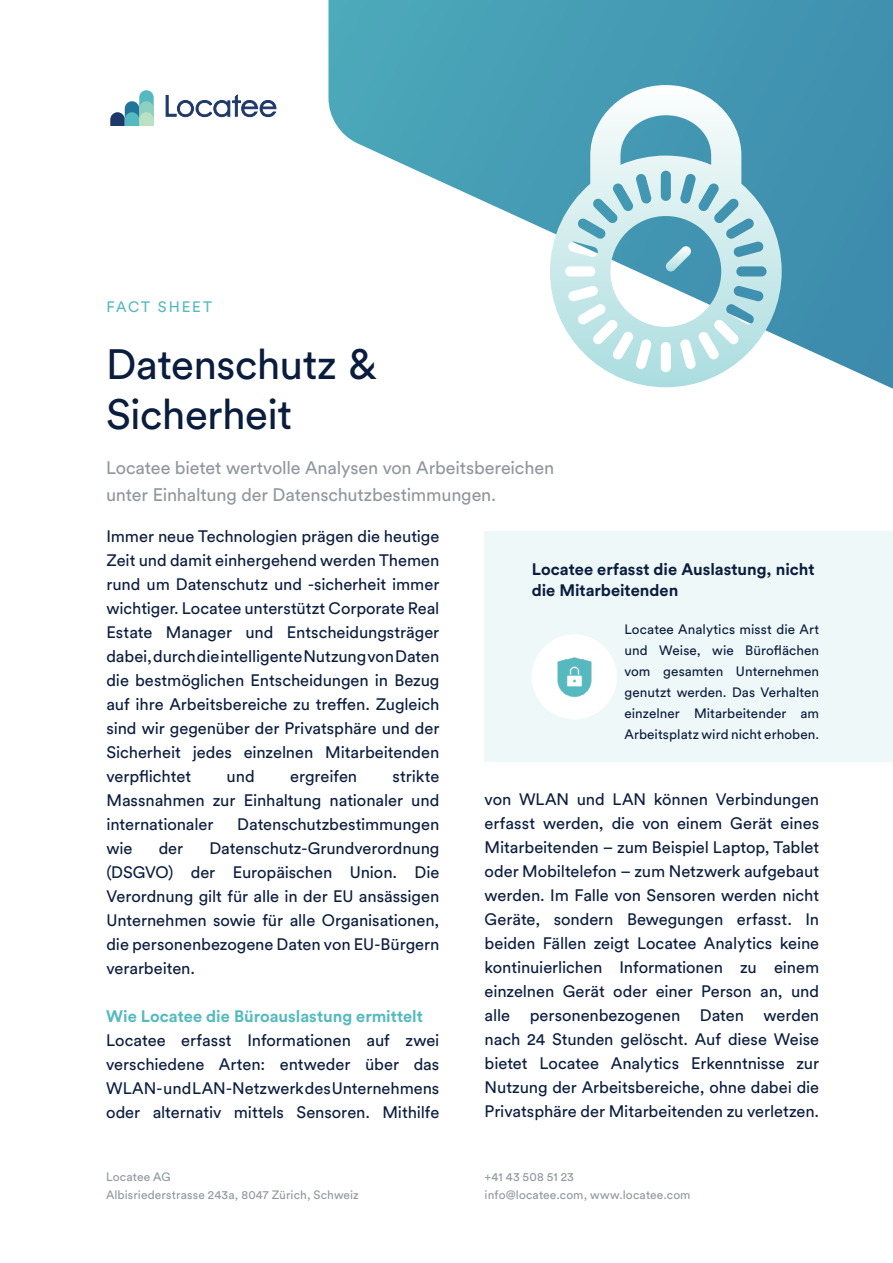
<style>
.page{position:relative;width:893px;height:1263px;background:#fff}
.page>*{position:absolute;margin:0;border:0;box-sizing:border-box;transform-origin:0 0}
.t1{font:42px/50.4px "Circular Std";letter-spacing:-.015em;color:#0b1d3f}
.t2{font:18px/27px "Circular Std";letter-spacing:-.01em;color:#91979e}
.t3{font:16.5px/24px "Circular Std";letter-spacing:-.005em;color:#0b1d3f;text-align:justify}
.t4{font:700 16.5px/21px "Circular Std";color:#0b1d3f}
.t5{font:700 16.5px "Circular Std";color:#54bac0}
.t6{font:15px "Circular Std";letter-spacing:.13em;color:#54bac0}
.t7{font:13.5px/21px "Circular Std";letter-spacing:.005em;color:#0b1d3f;text-align:justify}
.t8{font:12px/18px "Circular Std";letter-spacing:.01em;color:#91979e}
</style>
<div class="page">
<svg style="left:328px;top:0;width:565px;height:389px"></svg>
<svg style="left:165px;top:94px;width:111px;height:24px"></svg>
<div style="left:139px;top:90px;width:15px;height:33px;background:#54b9c0;border-radius:7px"></div>
<svg style="left:110px;top:101px;width:44px;height:25px"></svg>
<svg style="left:550px;top:85px;width:232px;height:302px"></svg>
<div style="left:485px;top:531px;width:408px;height:231px;background:#eff8f8"></div>
<div style="left:532px;top:634px;width:85px;height:85px;background:#fff;border-radius:50%"></div>
<img style="left:557px;top:657px;width:35px;height:40px">
<p class="t6" style="left:106px;top:298px;width:107px">FACT SHEET</p>
<h1 class="t1" style="left:106px;top:338px;width:272px">Datenschutz &amp;<br>Sicherheit</h1>
<p class="t2" style="left:106px;top:454px;width:450px">Locatee bietet wertvolle Analysen von Arbeitsbereichen unter Einhaltung der Datenschutzbestimmungen.</p>
<p class="t3" style="left:106px;top:524px;width:334px">Immer neue Technologien prägen die heutige Zeit und damit einhergehend werden Themen rund um Datenschutz und -sicherheit immer wichtiger. Locatee unterstützt Corporate Real Estate Manager und Entscheidungsträger dabei, durch die intelligente Nutzung von Daten die bestmöglichen Entscheidungen in Bezug auf ihre Arbeitsbereiche zu treffen. Zugleich sind wir gegenüber der Privatsphäre und der Sicherheit jedes einzelnen Mitarbeitenden verpflichtet</p>
<p class="t3" style="left:106px;top:764px;width:334px;text-indent:286px">strikte Massnahmen zur Einhaltung nationaler und internationaler</p>
<p class="t3" style="left:227px;top:764px;width:30px">und</p>
<p class="t3" style="left:290px;top:764px;width:69px">ergreifen</p>
<p class="t3" style="left:237px;top:812px;width:204px">Datenschutzbestimmungen</p>
<p class="t3" style="left:106px;top:836px;width:28px">wie</p>
<p class="t3" style="left:159px;top:836px;width:26px">der</p>
<p class="t3" style="left:106px;top:836px;width:334px;text-indent:103px">Datenschutz-Grundverordnung (DSGVO) der Europäischen Union. Die Verordnung gilt für alle in der EU ansässigen Unternehmen sowie für alle Organisationen, die personenbezogene Daten von EU-Bürgern verarbeiten.</p>
<p class="t5" style="left:106px;top:1006px;width:318px">Wie Locatee die Büroauslastung ermittelt</p>
<p class="t3" style="left:106px;top:1028px;width:335px">Locatee erfasst Informationen auf zwei verschiedene Arten: entweder über das WLAN- und LAN-Netzwerk des Unternehmens oder alternativ mittels Sensoren. Mithilfe</p>
<p class="t4" style="left:532px;top:558px;width:284px">Locatee erfasst die Auslastung, nicht die Mitarbeitenden</p>
<p class="t7" style="left:624px;top:618px;width:196px">Locatee Analytics misst die Art und Weise, wie Büroflächen vom gesamten Unternehmen genutzt werden. Das Verhalten einzelner Mitarbeitender am Arbeitsplatz wird nicht erhoben.</p>
<p class="t3" style="left:485px;top:787px;width:336px">von WLAN und LAN können Verbindungen erfasst werden, die von einem Gerät eines Mitarbeitenden – zum Beispiel Laptop, Tablet oder Mobiltelefon – zum Netzwerk aufgebaut werden. Im Falle von Sensoren werden nicht Geräte, sondern Bewegungen erfasst. In beiden Fällen zeigt Locatee Analytics keine kontinuierlichen Informationen zu einem einzelnen Gerät oder einer Person an, und alle personenbezogenen Daten werden nach 24 Stunden gelöscht. Auf diese Weise bietet Locatee Analytics Erkenntnisse zur Nutzung der Arbeitsbereiche, ohne dabei die Privatsphäre der Mitarbeitenden zu verletzen.</p>
<p class="t8" style="left:106px;top:1168px;width:254px">Locatee AG<br>Albisriederstrasse 243a, 8047 Zürich, Schweiz</p>
<p class="t8" style="left:485px;top:1168px;width:207px">+41 43 508 51 23<br>info@locatee.com, www.locatee.com</p>
</div>
